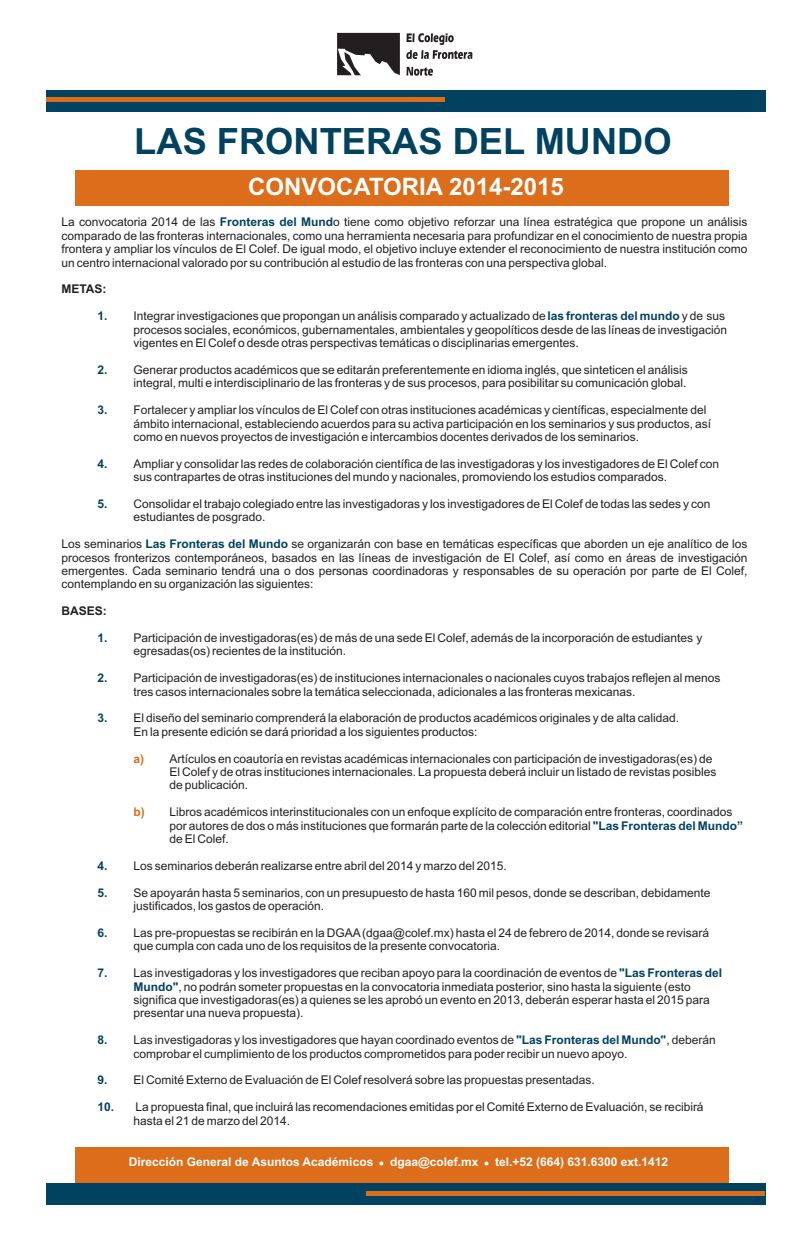
<style>
.page{position:relative;width:810px;height:1242px;background:#fff}
.page>*{position:absolute;margin:0;border:0;box-sizing:border-box;transform-origin:0 0}
.t1{font:700 36.3px "Arial";color:#004260}
.t2{font:700 24px "Arial";color:#fff}
.t3{font:12px/13.4px "Arial";color:#231f20}
.t4{font:700 12px "Arial";color:#fff}
.t5{font:700 12px "Arial";color:#004260}
.t6{font:700 12px "Arial";color:#231f20}
.t7{font:700 12px "Arial";color:#db6d1b}
.s1{font-weight:700;color:#004260}
</style>
<div class="page">
<div style="left:76px;top:1147px;width:653px;height:37px;background:#db6d1b"></div>
<div style="left:76px;top:170px;width:653px;height:36px;background:#db6d1b"></div>
<div style="left:46px;top:90px;width:719px;height:21px;background:#004260"></div>
<div style="left:46px;top:97px;width:398px;height:5px;background:#db6d1b"></div>
<div style="left:46px;top:1184px;width:719px;height:21px;background:#004260"></div>
<div style="left:367px;top:1191px;width:398px;height:5px;background:#db6d1b"></div>
<svg style="left:337px;top:33px;width:135px;height:43px"></svg>
<svg style="left:484px;top:1162px;width:5px;height:4px"></svg>
<svg style="left:379px;top:1162px;width:4px;height:4px"></svg>
<h1 class="t1" style="left:134px;top:128px;width:539px">LAS FRONTERAS DEL MUNDO</h1>
<h2 class="t2" style="left:248px;top:177px;width:317px">CONVOCATORIA 2014-2015</h2>
<p class="t3" style="left:61px;top:217px;width:688px;text-align:justify">La convocatoria 2014 de las <span class="s1">Fronteras del Mund</span>o tiene como objetivo reforzar una línea estratégica que propone un análisis comparado de las fronteras internacionales, como una herramienta necesaria para profundizar en el conocimiento de nuestra propia frontera y ampliar los vínculos de El Colef. De igual modo, el objetivo incluye extender el reconocimiento de nuestra institución como un centro internacional valorado por su contribución al estudio de las fronteras con una perspectiva global.</p>
<p class="t6" style="left:61px;top:285px;width:47px">METAS:</p>
<p class="t3" style="left:133px;top:310px;width:595px">Integrar investigaciones que propongan un análisis comparado y actualizado de <span class="s1">las fronteras del mundo</span> y de sus procesos sociales, económicos, gubernamentales, ambientales y geopolíticos desde de las líneas de investigación vigentes en El Colef o desde otras perspectivas temáticas o disciplinarias emergentes.</p>
<p class="t3" style="left:133px;top:364px;width:556px">Generar productos académicos que se editarán preferentemente en idioma inglés, que sinteticen el análisis integral, multi e interdisciplinario de las fronteras y de sus procesos, para posibilitar su comunicación global.</p>
<p class="t3" style="left:133px;top:404px;width:579px">Fortalecer y ampliar los vínculos de El Colef con otras instituciones académicas y científicas, especialmente del ámbito internacional, estableciendo acuerdos para su activa participación en los seminarios y sus productos, así como en nuevos proyectos de investigación e intercambios docentes derivados de los seminarios.</p>
<p class="t3" style="left:133px;top:458px;width:587px">Ampliar y consolidar las redes de colaboración científica de las investigadoras y los investigadores de El Colef con sus contrapartes de otras instituciones del mundo y nacionales, promoviendo los estudios comparados.</p>
<p class="t3" style="left:133px;top:498px;width:579px">Consolidar el trabajo colegiado entre las investigadoras y los investigadores de El Colef de todas las sedes y con estudiantes de posgrado.</p>
<p class="t3" style="left:61px;top:538px;width:688px;text-align:justify">Los seminarios <span class="s1">Las Fronteras del Mundo</span> se organizarán con base en temáticas específicas que aborden un eje analítico de los procesos fronterizos contemporáneos, basados en las líneas de investigación de El Colef, así como en áreas de investigación emergentes. Cada seminario tendrá una o dos personas coordinadoras y responsables de su operación por parte de El Colef, contemplando en su organización las siguientes:</p>
<p class="t6" style="left:61px;top:606px;width:47px">BASES:</p>
<p class="t3" style="left:133px;top:632px;width:570px">Participación de investigadoras(es) de más de una sede El Colef, además de la incorporación de estudiantes y egresadas(os) recientes de la institución.</p>
<p class="t3" style="left:133px;top:672px;width:589px">Participación de investigadoras(es) de instituciones internacionales o nacionales cuyos trabajos reflejen al menos tres casos internacionales sobre la temática seleccionada, adicionales a las fronteras mexicanas.</p>
<p class="t3" style="left:133px;top:713px;width:547px">El diseño del seminario comprenderá la elaboración de productos académicos originales y de alta calidad.<br>En la presente edición se dará prioridad a los siguientes productos:</p>
<p class="t3" style="left:169px;top:753px;width:548px">Artículos en coautoría en revistas académicas internacionales con participación de investigadoras(es) de<br>El Colef y de otras instituciones internacionales. La propuesta deberá incluir un listado de revistas posibles de publicación.</p>
<p class="t3" style="left:169px;top:806px;width:575px">Libros académicos interinstitucionales con un enfoque explícito de comparación entre fronteras, coordinados por autores de dos o más instituciones que formarán parte de la colección editorial <span class="s1">"Las Fronteras del Mundo” </span>de El Colef.</p>
<p class="t3" style="left:133px;top:860px;width:375px">Los seminarios deberán realizarse entre abril del 2014 y marzo del 2015.</p>
<p class="t3" style="left:133px;top:887px;width:579px">Se apoyarán hasta 5 seminarios, con un presupuesto de hasta 160 mil pesos, donde se describan, debidamente justificados, los gastos de operación.</p>
<p class="t3" style="left:133px;top:927px;width:577px">Las pre-propuestas se recibirán en la DGAA(dgaa@colef.mx) hasta el 24 de febrero de 2014, donde se revisará que cumpla con cada uno de los requisitos de la presente convocatoria.</p>
<p class="t3" style="left:133px;top:967px;width:590px">Las investigadoras y los investigadores que reciban apoyo para la coordinación de eventos de <span class="s1">"Las Fronteras del Mundo"</span>, no podrán someter propuestas en la convocatoria inmediata posterior, sino hasta la siguiente (esto significa que investigadoras(es) a quienes se les aprobó un evento en 2013, deberán esperar hasta el 2015 para presentar una nueva propuesta).</p>
<p class="t3" style="left:133px;top:1034px;width:584px">Las investigadoras y los investigadores que hayan coordinado eventos de <span class="s1">"Las Fronteras del Mundo"</span>, deberán comprobar el cumplimiento de los productos comprometidos para poder recibir un nuevo apoyo.</p>
<p class="t3" style="left:133px;top:1075px;width:463px">El Comité Externo de Evaluación de El Colef resolverá sobre las propuestas presentadas.</p>
<p class="t3" style="left:133px;top:1101px;width:572px">La propuesta final, que incluirá las recomendaciones emitidas por el Comité Externo de Evaluación, se recibirá hasta el 21 de marzo del 2014.</p>
<p class="t5" style="left:97px;top:312px;width:12px">1.</p>
<p class="t5" style="left:97px;top:365px;width:12px">2.</p>
<p class="t5" style="left:97px;top:405px;width:12px">3.</p>
<p class="t5" style="left:97px;top:459px;width:12px">4.</p>
<p class="t5" style="left:97px;top:499px;width:12px">5.</p>
<p class="t5" style="left:97px;top:633px;width:12px">1.</p>
<p class="t5" style="left:97px;top:673px;width:12px">2.</p>
<p class="t5" style="left:97px;top:714px;width:12px">3.</p>
<p class="t7" style="left:133px;top:754px;width:12px">a)</p>
<p class="t7" style="left:133px;top:808px;width:13px">b)</p>
<p class="t5" style="left:97px;top:861px;width:12px">4.</p>
<p class="t5" style="left:97px;top:888px;width:12px">5.</p>
<p class="t5" style="left:97px;top:928px;width:12px">6.</p>
<p class="t5" style="left:97px;top:968px;width:12px">7.</p>
<p class="t5" style="left:97px;top:1035px;width:12px">8.</p>
<p class="t5" style="left:97px;top:1076px;width:12px">9.</p>
<p class="t5" style="left:97px;top:1102px;width:18px">10.</p>
<p class="t4" style="left:129px;top:1158px;width:246px">Dirección General de Asuntos Académicos</p>
<p class="t4" style="left:390px;top:1158px;width:90px">dgaa@colef.mx</p>
<p class="t4" style="left:495px;top:1158px;width:175px">tel.+52 (664) 631.6300 ext.1412</p>
</div>
